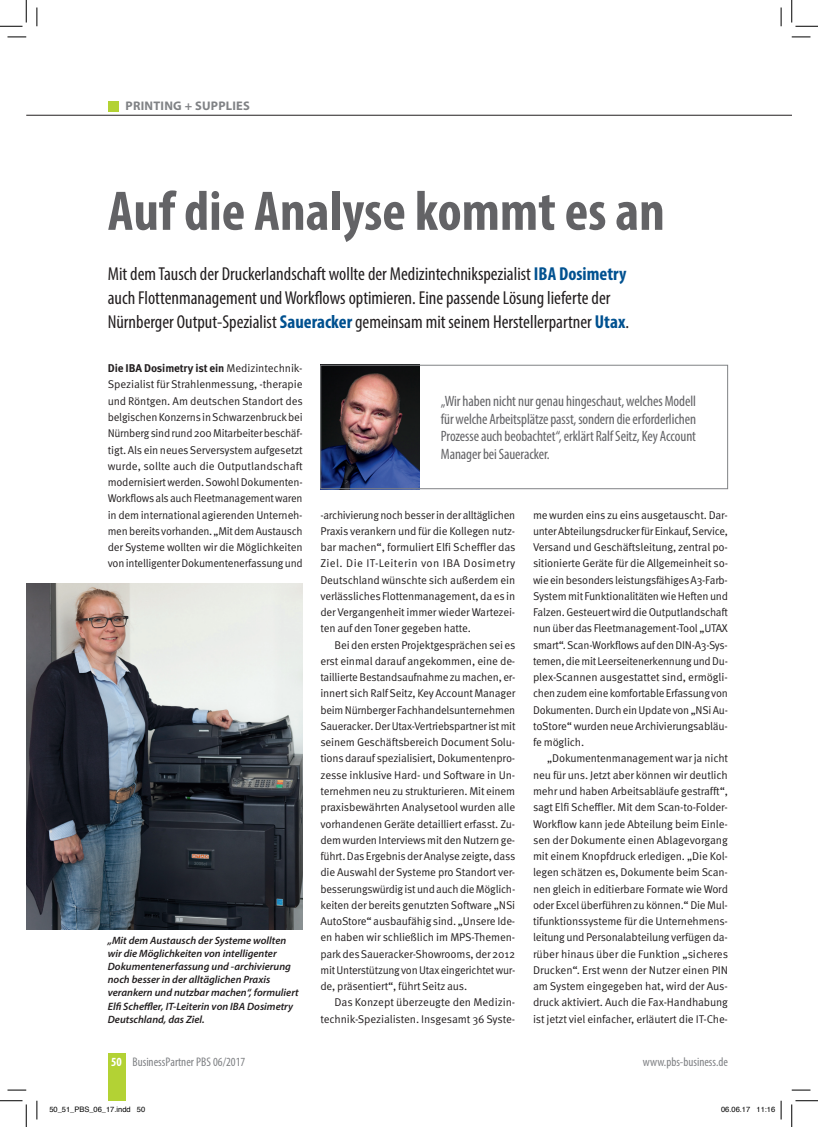
<style>
.page{position:relative;width:818px;height:1127px;background:#fff}
.page>*{position:absolute;margin:0;border:0;box-sizing:border-box;transform-origin:0 0}
.t1{font:700 condensed 56.25px "Myriad Pro";color:#636366}
.t2{font:condensed 18.75px/23.8px "Myriad Pro";color:#231f20}
.t3{font:condensed 15px/17.5px "Myriad Pro";letter-spacing:-.005em;color:#636366;text-align:justify}
.t4{font:condensed 12.5px "Myriad Pro";color:#808285}
.t5{font:700 12.5px "Myriad Pro";letter-spacing:.02em;color:#808285}
.t6{font:11.25px/16.2px "Meta OT Norm";letter-spacing:-.015em;color:#231f20;text-align:justify}
.t7{font:700 11.25px "Meta OT";letter-spacing:-.01em;color:#231f20}
.t8{font:italic 600 10.62px/13.1px "Myriad Pro";color:#231f20}
.t9{font:7.5px "Helvetica";color:#000}
.s1{font-weight:700;color:#005190}
.s2{font-family:"Meta OT Norm";font-weight:400}
.s3{font-weight:700;color:#fff}
</style>
<div class="page">
<div style="left:108px;top:1052px;width:17px;height:48px;background:#b3d234"></div>
<div style="left:108px;top:101px;width:10px;height:10px;background:#b3d234"></div>
<hr style="left:26px;top:115px;width:766px;height:1px;background:#231f20">
<img style="left:26px;top:583px;width:277px;height:346px">
<img style="left:322px;top:367px;width:98px;height:120px">
<div style="left:320px;top:365px;width:408px;height:124px;border:1px solid #808285"></div>
<svg style="left:8px;top:36px;width:18px;height:2px"></svg>
<svg style="left:792px;top:36px;width:18px;height:2px"></svg>
<svg style="left:8px;top:1089px;width:18px;height:1px"></svg>
<svg style="left:792px;top:1089px;width:18px;height:1px"></svg>
<svg style="left:36px;top:8px;width:2px;height:18px"></svg>
<svg style="left:36px;top:1100px;width:2px;height:19px"></svg>
<svg style="left:780px;top:8px;width:2px;height:18px"></svg>
<svg style="left:0;top:0;width:27px;height:27px"></svg>
<svg style="left:0;top:1100px;width:27px;height:26px"></svg>
<svg style="left:791px;top:0;width:27px;height:27px"></svg>
<svg style="left:791px;top:1100px;width:27px;height:26px"></svg>
<svg style="left:780px;top:1100px;width:2px;height:19px"></svg>
<p class="t5" style="left:126px;top:98px;width:126px">PRINTING + SUPPLIES</p>
<h1 class="t1" style="left:108px;top:176px;width:559px">Auf die Analyse kommt es an</h1>
<p class="t2" style="left:108px;top:262px;width:523px">Mit dem Tausch der Druckerlandschaft wollte der Medizintechnikspezialist <span class="s1">IBA Dosimetry </span>auch Flottenmanagement und Workflows optimieren. Eine passende Lösung lieferte der<br>Nürnberger Output-Spezialist <span class="s1">Saueracker</span> gemeinsam mit seinem Herstellerpartner <span class="s1">Utax</span>.</p>
<p class="t7" style="left:108px;top:361px;width:196px">Die IBA Dosimetry ist ein <span class="s2">Medizintechnik-</span></p>
<p class="t6" style="left:108px;top:376px;width:197px">Spezialist für Strahlenmessung, -therapie und Röntgen. Am deutschen Standort des belgischen Konzerns in Schwarzenbruck bei Nürnberg sind rund 200 Mitarbeiter beschäf&shy;tigt. Als ein neues Serversystem aufgesetzt wurde, sollte auch die Outputlandschaft modernisiert werden. Sowohl Dokumenten-Workflows als auch Fleetmanagement waren in dem international agierenden Unterneh&shy;men bereits vorhanden. „Mit dem Austausch der Systeme wollten wir die Möglichkeiten von intelligenter Dokumentenerfassung und</p>
<p class="t8" style="left:108px;top:933px;width:193px">„Mit dem Austausch der Systeme wollten wir die Möglichkeiten von intelligenter Dokumentenerfassung und -archivierung noch besser in der alltäglichen Praxis verankern und nutzbar machen“, formuliert Elfi Scheffler, IT-Leiterin von IBA Dosimetry Deutschland, das Ziel.</p>
<h3 class="t3" style="left:441px;top:392px;width:257px">„Wir haben nicht nur genau hingeschaut, welches Modell für welche Arbeitsplätze passt, sondern die erforderlichen Prozesse auch beobachtet“, erklärt Ralf Seitz, Key Account Manager bei Saueracker.</h3>
<p class="t6" style="left:320px;top:506px;width:197px">-archivierung noch besser in der alltäglichen Praxis verankern und für die Kollegen nutz&shy;bar machen“, formuliert Elfi Scheffler das Ziel. Die IT-Leiterin von IBA Dosimetry Deutschland wünschte sich außerdem ein verlässliches Flottenmanagement, da es in der Vergangenheit immer wieder Wartezei&shy;ten auf den Toner gegeben hatte.</p>
<p class="t6" style="left:320px;top:636px;width:197px;text-indent:14px">Bei den ersten Projektgesprächen sei es erst einmal darauf angekommen, eine de&shy;taillierte Bestandsaufnahme zu machen, er&shy;innert sich Ralf Seitz, Key Account Manager beim Nürnberger Fachhandelsunternehmen Saueracker. Der Utax-Vertriebspartner ist mit seinem Geschäftsbereich Document Solu&shy;tions darauf spezialisiert, Dokumentenpro&shy;zesse inklusive Hard- und Software in Un&shy;ternehmen neu zu strukturieren. Mit einem praxisbewährten Analysetool wurden alle vorhandenen Geräte detailliert erfasst. Zu&shy;dem wurden Interviews mit den Nutzern ge&shy;führt. Das Ergebnis der Analyse zeigte, dass die Auswahl der Systeme pro Standort ver&shy;besserungswürdig ist und auch die Möglich&shy;keiten der bereits genutzten Software „NSi AutoStore“ ausbaufähig sind. „Unsere Ide&shy;en haben wir schließlich im MPS-Themen&shy;park des Saueracker-Showrooms, der 2012 mit Unterstützung von Utax eingerichtet wur&shy;de, präsentiert“, führt Seitz aus.</p>
<p class="t6" style="left:320px;top:994px;width:196px;text-align:right">Das Konzept überzeugte den Medizin&shy;technik-Spezialisten. Insgesamt 36 Syste-</p>
<p class="t6" style="left:533px;top:506px;width:197px">me wurden eins zu eins ausgetauscht. Dar&shy;unter Abteilungsdrucker für Einkauf, Service, Versand und Geschäftsleitung, zentral po&shy;sitionierte Geräte für die Allgemeinheit so&shy;wie ein besonders leistungsfähiges A3-Farb-System mit Funktionalitäten wie Heften und Falzen. Gesteuert wird die Outputlandschaft nun über das Fleetmanagement-Tool „UTAX smart“. Scan-Workflows auf den DIN-A3-Sys&shy;temen, die mit Leerseitenerkennung und Du&shy;plex-Scannen ausgestattet sind, ermögli&shy;chen zudem eine komfortable Erfassung von Dokumenten. Durch ein Update von „NSi Au&shy;toStore“ wurden neue Archivierungsabläu&shy;fe möglich.</p>
<p class="t6" style="left:533px;top:750px;width:197px;text-indent:14px">„Dokumentenmanagement war ja nicht neu für uns. Jetzt aber können wir deutlich mehr und haben Arbeitsabläufe gestrafft“, sagt Elfi Scheffler. Mit dem Scan-to-Folder-Workflow kann jede Abteilung beim Einle&shy;sen der Dokumente einen Ablagevorgang mit einem Knopfdruck erledigen. „Die Kol&shy;legen schätzen es, Dokumente beim Scan&shy;nen gleich in editierbare Formate wie Word oder Excel überführen zu können.“ Die Mul&shy;tifunktionssysteme für die Unternehmens&shy;leitung und Personalabteilung verfügen da&shy;rüber hinaus über die Funktion „sicheres Drucken“. Erst wenn der Nutzer einen PIN am System eingegeben hat, wird der Aus&shy;druck aktiviert. Auch die Fax-Handhabung ist jetzt viel einfacher, erläutert die IT-Che-</p>
<p class="t4" style="left:111px;top:1053px;width:136px"><span class="s3">50</span> BusinessPartner PBS 06/2017</p>
<p class="t4" style="left:643px;top:1053px;width:87px">www.pbs-business.de</p>
<p class="t9" style="left:49px;top:1103px;width:97px">50_51_PBS_06_17.indd 50</p>
<p class="t9" style="left:721px;top:1103px;width:56px">06.06.17 11:16</p>
</div>
